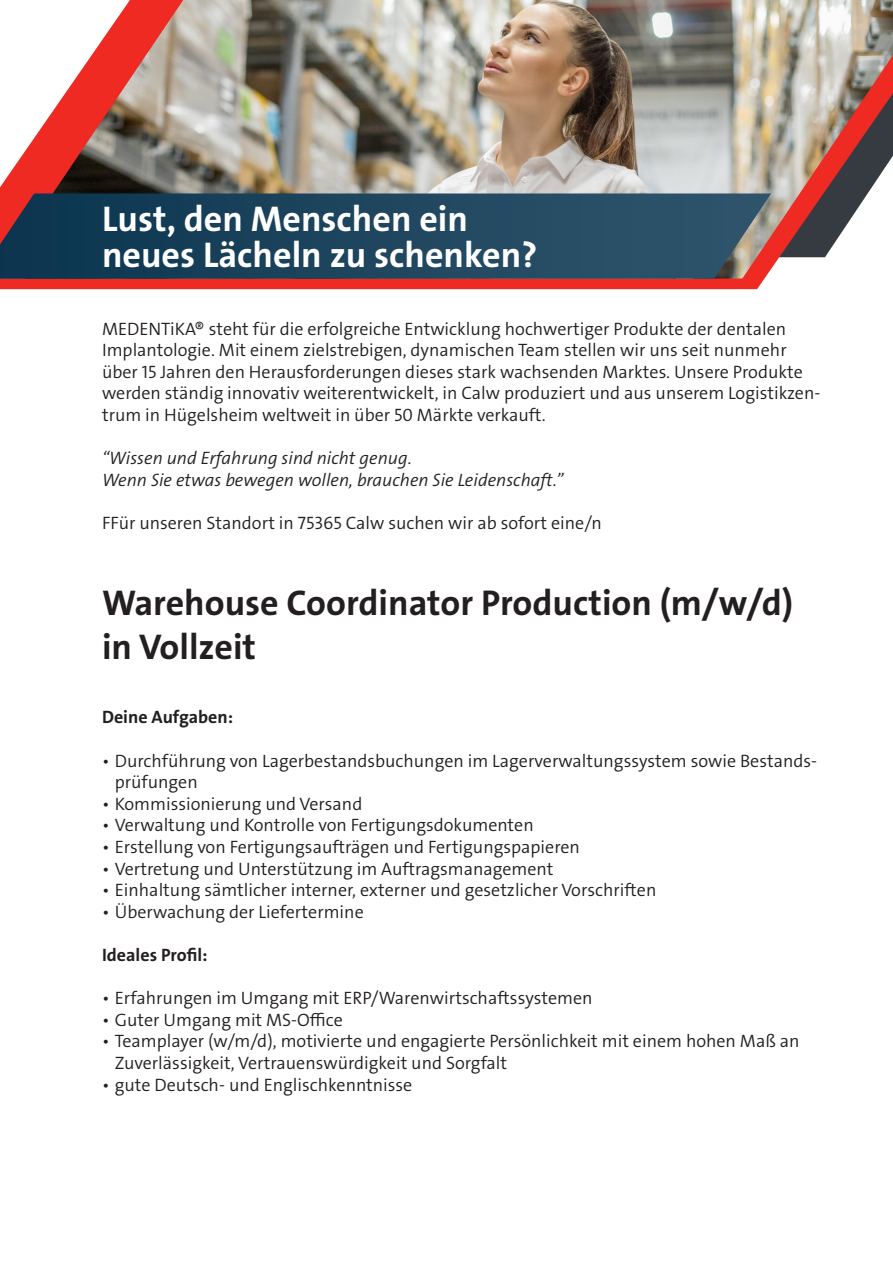
<style>
.page{position:relative;width:893px;height:1263px;background:#fff}
.page>*{position:absolute;margin:0;border:0;box-sizing:border-box;transform-origin:0 0}
.t1{font:36px/43.2px "The Sans LP7 Bld";color:#231f20}
.t2{font:36px/36px "The Sans LP7 Bld";color:#fff}
.t3{font:18px/21.6px "The Sans LP4 Se Lig";color:#231f20}
.t4{font:18px/21.6px "The Sans LP4 Se Lig IT";color:#231f20}
.t5{font:18px "The Sans LP7 Bld";color:#231f20}
</style>
<div class="page">
<div style="left:0;top:279px;width:764px;height:10px;background:#ee2a23"></div>
<img style="left:0;top:0;width:893px;height:269px">
<svg style="left:0;top:193px;width:771px;height:86px;background:#27475e"></svg>
<h1 class="t2" style="left:102px;top:201px;width:437px">Lust, den Menschen ein neues Lächeln zu schenken?</h1>
<p class="t3" style="left:102px;top:318px;width:720px">MEDENTiKA® steht für die erfolgreiche Entwicklung hochwertiger Produkte der dentalen Implantologie. Mit einem zielstrebigen, dynamischen Team stellen wir uns seit nunmehr über 15 Jahren den Herausforderungen dieses stark wachsenden Marktes. Unsere Produkte werden ständig innovativ weiterentwickelt, in Calw produziert und aus unserem Logistikzen&shy;trum in Hügelsheim weltweit in über 50 Märkte verkauft.</p>
<p class="t4" style="left:102px;top:448px;width:463px">“Wissen und Erfahrung sind nicht genug.<br>Wenn Sie etwas bewegen wollen, brauchen Sie Leidenschaft.”</p>
<p class="t3" style="left:102px;top:512px;width:501px">FFür unseren Standort in 75365 Calw suchen wir ab sofort eine/n</p>
<h1 class="t1" style="left:102px;top:582px;width:693px">Warehouse Coordinator Production (m/w/d) in Vollzeit</h1>
<p class="t5" style="left:102px;top:706px;width:133px">Deine Aufgaben:</p>
<p class="t3" style="left:115px;top:750px;width:704px;text-indent:-13px">• Durchführung von Lagerbestandsbuchungen im Lagerverwaltungssystem sowie Bestands&shy;prüfungen</p>
<p class="t3" style="left:102px;top:793px;width:262px">• Kommissionierung und Versand</p>
<p class="t3" style="left:102px;top:815px;width:433px">• Verwaltung und Kontrolle von Fertigungsdokumenten</p>
<p class="t3" style="left:102px;top:836px;width:479px">• Erstellung von Fertigungsaufträgen und Fertigungspapieren</p>
<p class="t3" style="left:102px;top:858px;width:453px">• Vertretung und Unterstützung im Auftragsmanagement</p>
<p class="t3" style="left:102px;top:879px;width:556px">• Einhaltung sämtlicher interner, externer und gesetzlicher Vorschriften</p>
<p class="t3" style="left:102px;top:901px;width:263px">• Überwachung der Liefertermine</p>
<p class="t5" style="left:102px;top:943px;width:107px">Ideales Profil:</p>
<p class="t3" style="left:102px;top:987px;width:492px">• Erfahrungen im Umgang mit ERP/Warenwirtschaftssystemen</p>
<p class="t3" style="left:102px;top:1009px;width:242px">• Guter Umgang mit MS-Office</p>
<p class="t3" style="left:115px;top:1031px;width:686px;text-indent:-13px">• Teamplayer (w/m/d), motivierte und engagierte Persönlichkeit mit einem hohen Maß an<br>Zuverlässigkeit, Vertrauenswürdigkeit und Sorgfalt</p>
<p class="t3" style="left:102px;top:1074px;width:312px">• gute Deutsch- und Englischkenntnisse</p>
</div>
